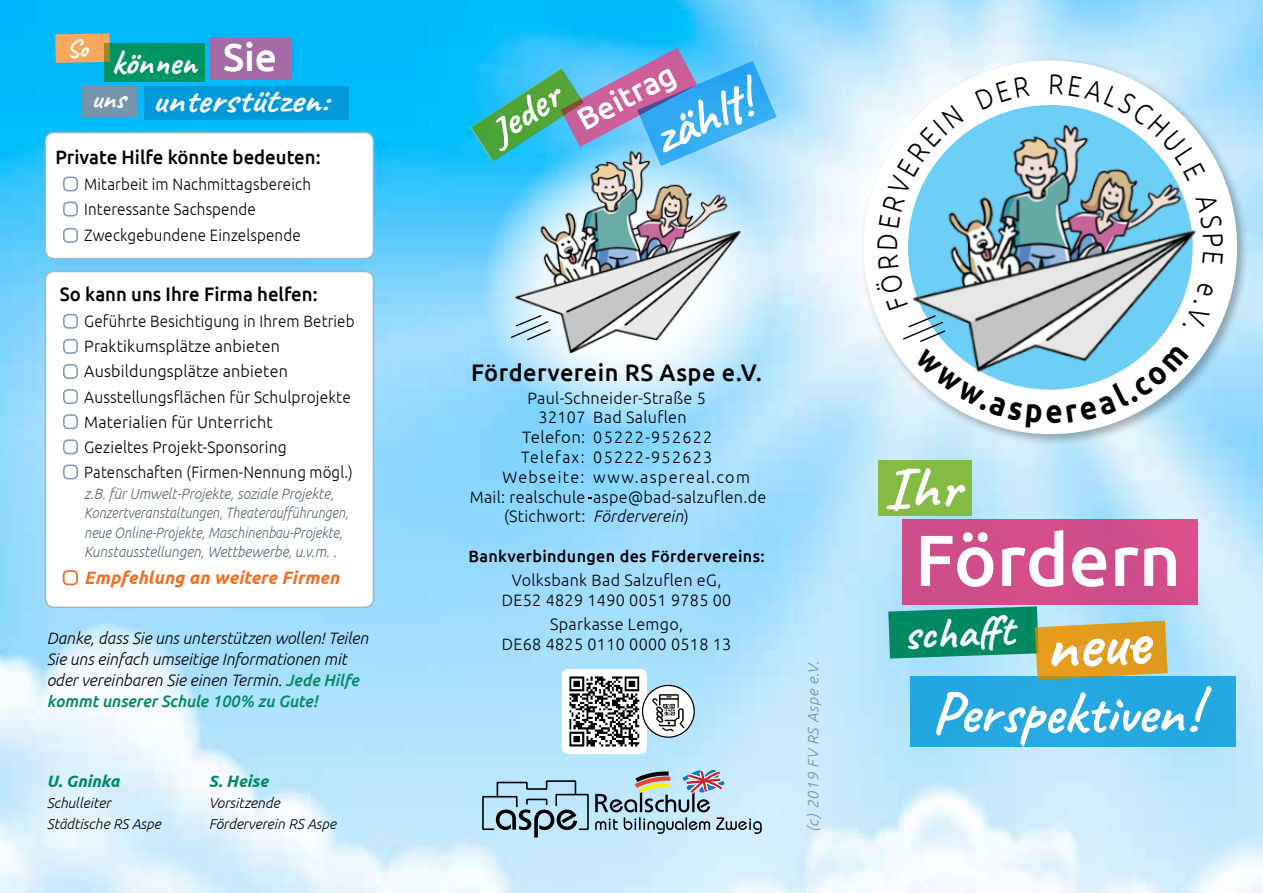
<style>
.page{position:relative;width:1263px;height:893px;background:#fff}
.page>*{position:absolute;margin:0;border:0;box-sizing:border-box;transform-origin:0 0}
.t1{font:500 72px "Ubuntu";color:#fff}
.t2{font:700 69.9px "Caveat";color:#fff}
.t3{font:700 60px "Caveat";color:#fff}
.t4{font:700 59.4px "Caveat";color:#fff}
.t5{font:700 54.15px "Caveat";color:#fff;scale:.96 1}
.t6{font:700 45px "Caveat";color:#fff}
.t7{font:41.85px "Caveat";color:#fff}
.t8{font:700 41.25px "Caveat";color:#fff;scale:1.07 1}
.t9{font:700 36.15px "Caveat";letter-spacing:.01em;color:#fff;scale:1.04 1}
.t10{font:700 34.95px "Caveat";color:#fff}
.t11{font:500 30.9px "Ubuntu";color:#fff}
.t12{font:700 28.8px "Caveat";color:#fff}
.t13{font:500 24px "Ubuntu";letter-spacing:.02em;color:#000}
.t14{font:500 19.5px "Ubuntu";color:#000;scale:.95 1}
.t15{font:italic 700 18px "Ubuntu";letter-spacing:.01em;color:#f36f21}
.t16{font:300 16.5px/25.2px "Ubuntu";letter-spacing:.01em;color:#000;scale:.92 1}
.t17{font:300 16.5px/19.8px "Ubuntu";letter-spacing:.01em;color:#000;text-align:center}
.t18{font:italic 300 16.5px/21px "Ubuntu";color:#000}
.t19{font:300 16.5px "Ubuntu";letter-spacing:.08em;color:#000}
.t20{font:500 16.5px "Ubuntu";letter-spacing:.02em;color:#000}
.t21{font:300 16.5px "Ubuntu";letter-spacing:.08em;color:#000;scale:.95 1}
.t22{font:italic 700 16.5px "Ubuntu";color:#008961}
.t23{font:italic 300 15px/19.5px "Ubuntu";color:#576978;scale:.94 1}
.t24{font:italic 300 15px "Ubuntu";color:#6d6e71}
.t25{font:italic 300 14.25px "Ubuntu";color:#000}
.s1{font-family:"Ubuntu";font-weight:500;font-size:39px}
.s2{font-weight:500;color:#008961}
.s3{font-size:33px}
.s4{font-style:italic}
.s5{font-size:62.85px}
</style>
<div class="page">
<img style="left:0;top:0;width:1263px;height:893px">
<img style="left:470px;top:110px;width:310px;height:308px">
<svg style="left:510px;top:314px;width:42px;height:27px"></svg>
<div style="left:45px;top:271px;width:328px;height:336px;background:#fff;border-radius:9px"></div>
<div style="left:45px;top:271px;width:329px;height:337px;border:2px solid #9db7c9;border-radius:9px"></div>
<div style="left:910px;top:676px;width:325px;height:71px;background:#25a8e1"></div>
<div style="left:902px;top:520px;width:296px;height:85px;background:#d04d8b"></div>
<svg style="left:888px;top:606px;width:280px;height:74px;background:#80aa7d"></svg>
<div style="left:45px;top:133px;width:328px;height:126px;background:#fff;border-radius:9px"></div>
<div style="left:45px;top:132px;width:329px;height:127px;border:2px solid #9db7c9;border-radius:9px"></div>
<div style="left:63px;top:177px;width:15px;height:14px;border:2px solid #7899b0;border-radius:4px"></div>
<div style="left:63px;top:202px;width:15px;height:15px;border:2px solid #7899b0;border-radius:4px"></div>
<div style="left:63px;top:228px;width:15px;height:15px;border:2px solid #7899b0;border-radius:4px"></div>
<div style="left:63px;top:314px;width:15px;height:15px;border:2px solid #7899b0;border-radius:4px"></div>
<div style="left:63px;top:339px;width:15px;height:15px;border:2px solid #7899b0;border-radius:4px"></div>
<div style="left:63px;top:364px;width:15px;height:15px;border:2px solid #7899b0;border-radius:4px"></div>
<div style="left:63px;top:389px;width:15px;height:15px;border:2px solid #7899b0;border-radius:4px"></div>
<div style="left:63px;top:414px;width:15px;height:15px;border:2px solid #7899b0;border-radius:4px"></div>
<div style="left:63px;top:439px;width:15px;height:15px;border:2px solid #7899b0;border-radius:4px"></div>
<div style="left:63px;top:465px;width:15px;height:14px;border:2px solid #7899b0;border-radius:4px"></div>
<div style="left:63px;top:570px;width:15px;height:15px;border:2px solid #f36f21;border-radius:4px"></div>
<div style="left:209px;top:37px;width:82px;height:42px;background:#a46ba6"></div>
<div style="left:104px;top:43px;width:101px;height:39px;background:#009560"></div>
<div style="left:82px;top:86px;width:55px;height:31px;background:#7695ac"></div>
<div style="left:144px;top:86px;width:205px;height:34px;background:#0099da"></div>
<svg style="left:481px;top:770px;width:281px;height:67px;background:#a5c1d1"></svg>
<div style="left:859px;top:57px;width:390px;height:389px;background:#000;opacity:.3"></div>
<svg style="left:863px;top:61px;width:374px;height:373px"></svg>
<img style="left:562px;top:669px;width:85px;height:85px">
<svg style="left:470px;top:48px;width:307px;height:118px;background:#5eaed2"></svg>
<div style="left:878px;top:460px;width:93px;height:56px;background:#85bb43"></div>
<svg style="left:642px;top:685px;width:52px;height:52px"></svg>
<img style="left:652px;top:692px;width:33px;height:41px">
<div style="left:642px;top:685px;width:53px;height:53px;border:1px solid #000;border-radius:50%"></div>
<svg style="left:55px;top:33px;width:55px;height:30px;background:#e4a663"></svg>
<svg style="left:875px;top:74px;width:348px;height:355px"></svg>
<h3 class="t10" style="left:111px;top:41px;width:167px">können <span class="s1">Sie</span></h3>
<h3 class="t12" style="left:91px;top:80px;width:35px">uns</h3>
<h3 class="t9" style="left:152px;top:78px;width:171px">unterstützen:</h3>
<p class="t14" style="left:55px;top:144px;width:281px">Private Hilfe könnte bedeuten:</p>
<p class="t16" style="left:84px;top:171px;width:248px;line-height:25.7px">Mitarbeit im Nachmittagsbereich<br>Interessante Sachspende<br>Zweckgebundene Einzelspende</p>
<p class="t14" style="left:60px;top:282px;width:273px">So kann uns Ihre Firma helfen:</p>
<p class="t16" style="left:84px;top:308px;width:295px">Geführte Besichtigung in Ihrem Betrieb Praktikumsplätze anbieten Ausbildungsplätze anbieten Ausstellungsflächen für Schulprojekte Materialien für Unterricht<br>Gezieltes Projekt-Sponsoring Patenschaften (Firmen-Nennung mögl.)</p>
<p class="t23" style="left:84px;top:483px;width:283px">z.B. für Umwelt-Projekte, soziale Projekte, Konzertveranstaltungen, Theateraufführungen, neue Online-Projekte, Maschinenbau-Projekte, Kunstausstellungen, Wettbewerbe, u.v.m. .</p>
<p class="t15" style="left:84px;top:567px;width:256px">Empfehlung an weitere Firmen</p>
<p class="t18" style="left:47px;top:627px;width:323px">Danke, dass Sie uns unterstützen wollen! Teilen Sie uns einfach umseitige Informationen mit oder vereinbaren Sie einen Termin. <span class="s2">Jede Hilfe kommt unserer Schule 100% zu Gute!</span></p>
<p class="t22" style="left:47px;top:771px;width:74px">U. Gninka</p>
<p class="t22" style="left:209px;top:771px;width:61px">S. Heise</p>
<p class="t25" style="left:47px;top:794px;width:65px">Schulleiter</p>
<p class="t25" style="left:209px;top:794px;width:72px">Vorsitzende</p>
<p class="t25" style="left:47px;top:815px;width:115px">Städtische RS Aspe</p>
<p class="t25" style="left:209px;top:815px;width:129px">Förderverein RS Aspe</p>
<h3 class="t8" style="left:478px;top:112px;width:74px;rotate:-33deg"><span class="s3">J</span>eder</h3>
<h3 class="t11" style="left:570px;top:104px;width:108px;rotate:-28deg">Beitrag</h3>
<h3 class="t5" style="left:643px;top:106px;width:107px;rotate:-23deg">zählt!</h3>
<h3 class="t13" style="left:471px;top:357px;width:293px">Förderverein RS Aspe e.V.</h3>
<p class="t17" style="left:527px;top:387px;width:180px">Paul-Schneider-Straße 5</p>
<p class="t17" style="left:538px;top:407px;width:149px">32107 Bad Saluflen</p>
<p class="t19" style="left:522px;top:427px;width:192px">Telefon: 05222-952622</p>
<p class="t21" style="left:521px;top:447px;width:203px">Telefax: 05222-952623</p>
<p class="t19" style="left:502px;top:467px;width:249px">Webseite: www.aspereal.com</p>
<p class="t17" style="left:470px;top:486px;width:298px">Mail: realschule aspe@bad-salzuflen.de</p>
<p class="t17" style="left:504px;top:506px;width:186px">(Stichwort: <span class="s4">Förderverein</span>)</p>
<p class="t20" style="left:468px;top:546px;width:298px">Bankverbindungen des Fördervereins:</p>
<p class="t17" style="left:502px;top:570px;width:231px">Volksbank Bad Salzuflen eG,<br>DE52 4829 1490 0051 9785 00</p>
<p class="t17" style="left:502px;top:614px;width:231px">Sparkasse Lemgo,<br>DE68 4825 0110 0000 0518 13</p>
<p class="t24" style="left:804px;top:832px;width:172px;rotate:-90deg">(c) 2019 FV RS Aspe e.V.</p>
<h3 class="t3" style="left:884px;top:450px;width:78px">Ihr</h3>
<h1 class="t1" style="left:915px;top:515px;width:268px">Fördern</h1>
<h3 class="t6" style="left:902px;top:606px;width:119px;rotate:-2deg">schafft</h3>
<h3 class="t4" style="left:931px;top:675px;width:269px">Perspektiven<span class="s5">!</span></h3>
<h2 class="t2" style="left:1042px;top:602px;width:106px;rotate:-3deg">neue</h2>
<h3 class="t7" style="left:1053px;top:622px;width:63px;rotate:-3deg">neue</h3>
</div>
